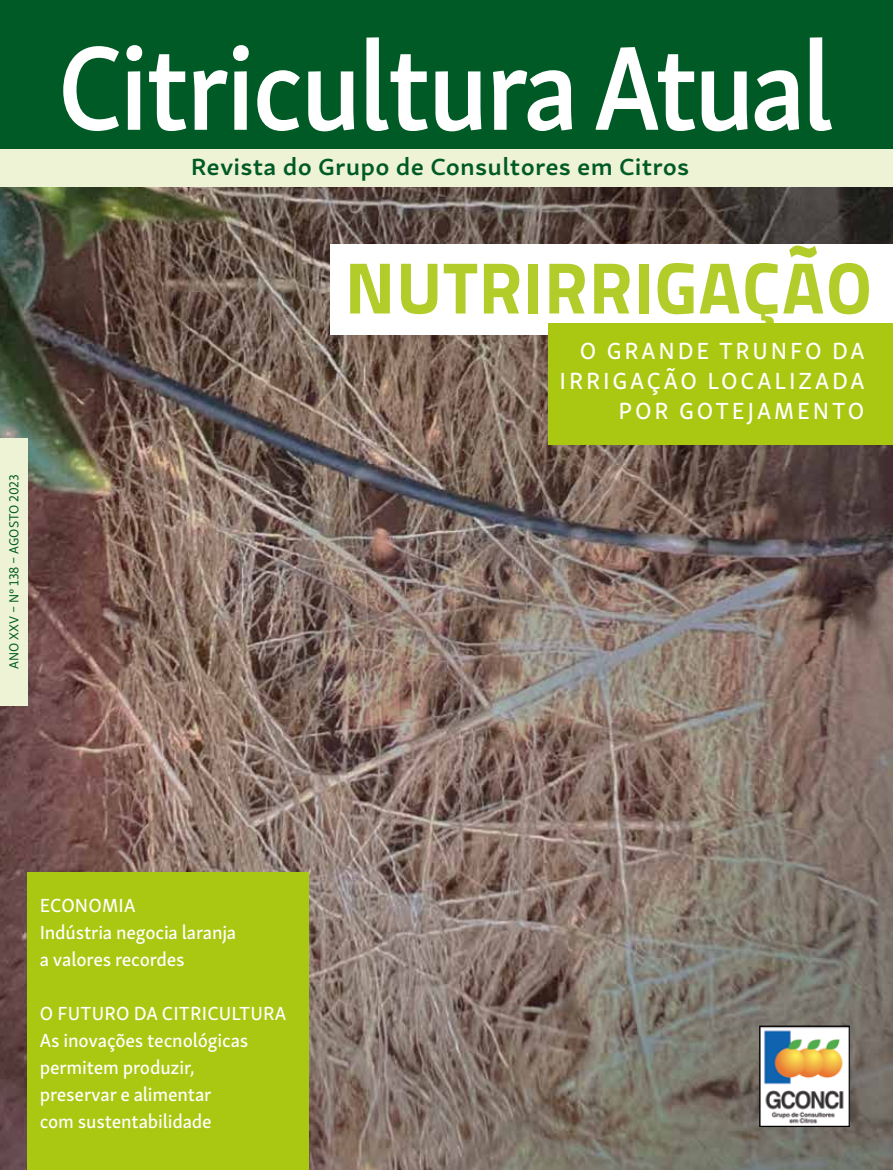
<style>
.page{position:relative;width:893px;height:1170px;background:#fff}
.page>*{position:absolute;margin:0;border:0;box-sizing:border-box;transform-origin:0 0}
.t1{font:600 123px "Skolar Sans Latn Cn";letter-spacing:-.03em;color:#fff}
.t2{font:72px "Titillium Maps 26 L 999 wt";letter-spacing:.01em;color:#aac811}
.t3{font:24px/30px "Skolar Sans Latn Me";letter-spacing:.12em;color:#fff;text-align:right}
.t4{font:600 24px "Skolar Sans Latn Ex";letter-spacing:.01em;color:#005a25}
.t5{font:19.5px/27px "Skolar Sans Latn Me";letter-spacing:-.01em;color:#fff}
.t6{font:13.5px "Skolar Sans Latn";color:#005a25}
</style>
<div class="page">
<img style="left:0;top:148px;width:893px;height:1021px">
<div style="left:27px;top:872px;width:282px;height:297px;background:#aac811"></div>
<div style="left:0;top:0;width:893px;height:148px;background:#005a25"></div>
<div style="left:0;top:149px;width:893px;height:37px;background:#edf3d4"></div>
<div style="left:0;top:438px;width:27px;height:267px;background:#edf3d4"></div>
<img style="left:761px;top:1027px;width:87px;height:97px">
<div style="left:759px;top:1025px;width:91px;height:101px;border:1px solid #000"></div>
<div style="left:331px;top:244px;width:562px;height:90px;background:#fff"></div>
<div style="left:549px;top:323px;width:344px;height:122px;background:#aac811"></div>
<p class="t6" style="left:4px;top:669px;width:197px;rotate:-90deg">ANO XXV – Nº 138 – AGOSTO 2023</p>
<h1 class="t1" style="left:57px;top:-8px;width:778px">Citricultura Atual</h1>
<p class="t4" style="left:191px;top:147px;width:500px">Revista do Grupo de Consultores em Citros</p>
<h2 class="t2" style="left:345px;top:232px;width:529px">NUTRIRRIGAÇÃO</h2>
<p class="t3" style="left:560px;top:334px;width:307px">O GRANDE TRUNFO DA<br>IRRIGAÇÃO LOCALIZADA<br>POR GOTEJAMENTO</p>
<p class="t5" style="left:40px;top:889px;width:198px">ECONOMIA<br>Indústria negocia laranja a valores recordes</p>
<p class="t5" style="left:40px;top:997px;width:248px">O FUTURO DA CITRICULTURA<br>As inovações tecnológicas permitem produzir,<br>preservar e alimentar<br>com sustentabilidade</p>
</div>
